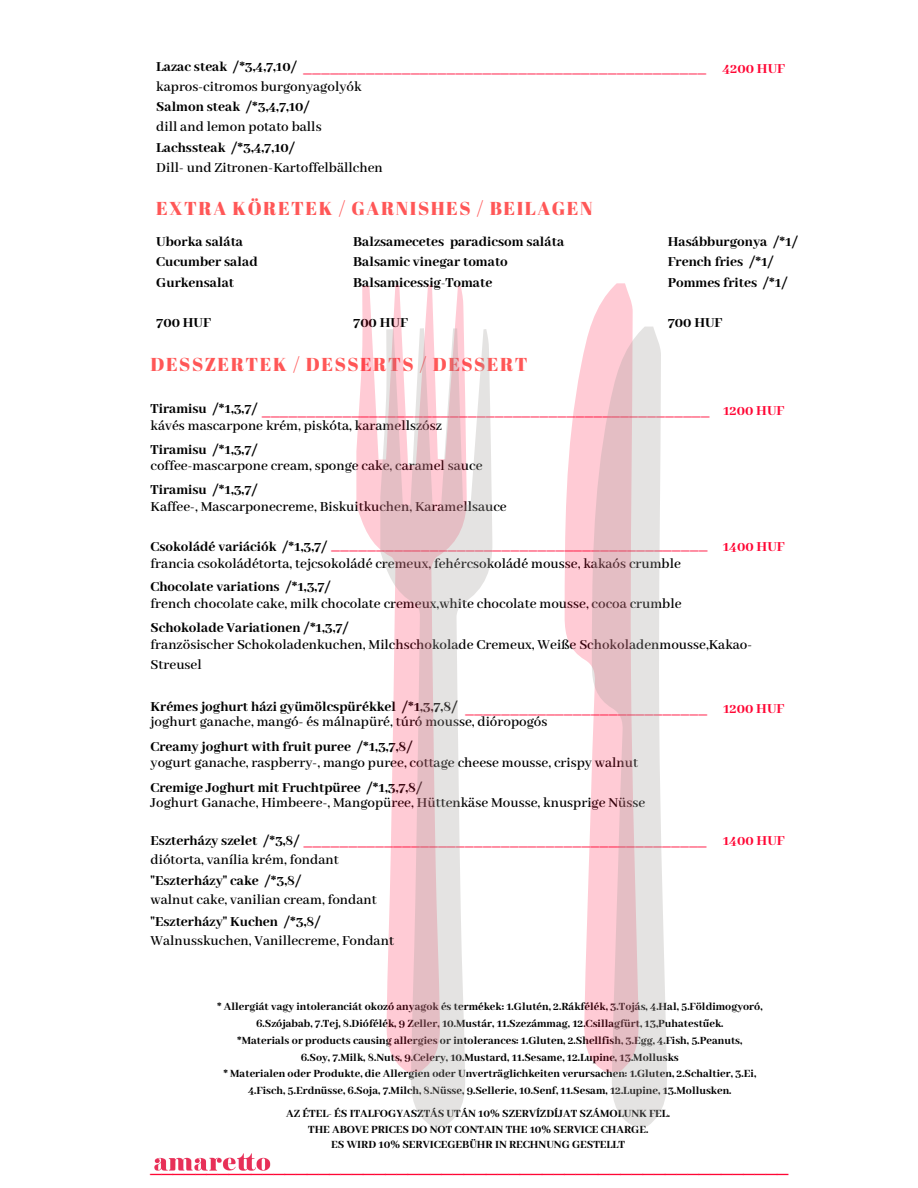
<style>
.page{position:relative;width:918px;height:1188px;background:#fff}
.page>*{position:absolute;margin:0;border:0;box-sizing:border-box;transform-origin:0 0}
.t1{font:20.1px "Arimo";color:#ff0735}
.t2{font:18.75px "Abril Fatface";letter-spacing:.08em;color:#ff5757}
.t3{font:800 18px "Abhaya Libre";color:#ff0735}
.t4{font:600 15px/20.2px "Abhaya Libre";color:#000}
.t5{font:800 15px/20.2px "Abhaya Libre";color:#000}
.t6{font:800 15px "Abhaya Libre";color:#ff0735}
.t7{font:800 12px/16.8px "Abhaya Libre";color:#000;text-align:center}
.s1{font-size:15px}
</style>
<div class="page">
<svg style="left:356px;top:285px;width:108px;height:264px"></svg>
<svg style="left:565px;top:283px;width:68px;height:777px"></svg>
<svg style="left:380px;top:328px;width:113px;height:798px"></svg>
<svg style="left:592px;top:327px;width:75px;height:799px;background:#ecd5d9"></svg>
<img style="left:154px;top:1153px;width:117px;height:18px">
<p class="t5" style="left:156px;top:57px;width:142px">Lazac steak /*3,4,7,10/</p>
<p class="t5" style="left:156px;top:98px;width:155px">Salmon steak /*3,4,7,10/</p>
<p class="t5" style="left:156px;top:138px;width:140px">Lachssteak /*3,4,7,10/</p>
<p class="t3" style="left:303px;top:57px;width:483px">_____________________________________________ <span class="s1">4200 HUF</span></p>
<p class="t4" style="left:156px;top:77px;width:207px">kapros-citromos burgonyagolyók</p>
<p class="t4" style="left:156px;top:117px;width:167px">dill and lemon potato balls</p>
<p class="t4" style="left:156px;top:158px;width:228px">Dill- und Zitronen-Kartoffelbällchen</p>
<p class="t2" style="left:156px;top:196px;width:438px">EXTRA KÖRETEK / GARNISHES / BEILAGEN</p>
<p class="t5" style="left:156px;top:232px;width:103px">Uborka saláta<br>Cucumber salad<br>Gurkensalat</p>
<p class="t5" style="left:156px;top:313px;width:56px">700 HUF</p>
<p class="t5" style="left:353px;top:232px;width:212px">Balzsamecetes paradicsom saláta<br>Balsamic vinegar tomato<br>Balsamicessig-Tomate</p>
<p class="t5" style="left:353px;top:313px;width:56px">700 HUF</p>
<p class="t5" style="left:668px;top:232px;width:132px">Hasábburgonya /*1/<br>French fries /*1/<br>Pommes frites /*1/</p>
<p class="t5" style="left:668px;top:313px;width:56px">700 HUF</p>
<p class="t2" style="left:151px;top:351px;width:379px">DESSZERTEK / DESSERTS / DESSERT</p>
<p class="t5" style="left:151px;top:399px;width:109px">Tiramisu /*1,3,7/</p>
<p class="t5" style="left:151px;top:440px;width:109px">Tiramisu /*1,3,7/</p>
<p class="t5" style="left:151px;top:480px;width:109px">Tiramisu /*1,3,7/</p>
<p class="t3" style="left:262px;top:401px;width:524px">__________________________________________________ <span class="s1">1200 HUF</span></p>
<p class="t4" style="left:151px;top:416px;width:293px">kávés mascarpone krém, piskóta, karamellszósz</p>
<p class="t4" style="left:151px;top:456px;width:334px">coffee-mascarpone cream, sponge cake, caramel sauce</p>
<p class="t4" style="left:151px;top:497px;width:358px">Kaffee-, Mascarponecreme, Biskuitkuchen, Karamellsauce</p>
<p class="t5" style="left:151px;top:537px;width:178px">Csokoládé variációk /*1,3,7/</p>
<p class="t5" style="left:151px;top:577px;width:182px">Chocolate variations /*1,3,7/</p>
<p class="t5" style="left:151px;top:618px;width:200px">Schokolade Variationen /*1,3,7/</p>
<p class="t3" style="left:331px;top:535px;width:455px">__________________________________________ <span class="s1">1400 HUF</span></p>
<p class="t4" style="left:151px;top:554px;width:532px">francia csokoládétorta, tejcsokoládé cremeux, fehércsokoládé mousse, kakaós crumble</p>
<p class="t4" style="left:151px;top:595px;width:533px">french chocolate cake, milk chocolate cremeux,white chocolate mousse, cocoa crumble</p>
<p class="t4" style="left:151px;top:635px;width:603px">französischer Schokoladenkuchen, Milchschokolade Cremeux, Weiße Schokoladenmousse,Kakao-<br>Streusel</p>
<p class="t5" style="left:151px;top:697px;width:309px">Krémes joghurt házi gyümölcspürékkel /*1,3,7,8/</p>
<p class="t5" style="left:151px;top:737px;width:264px">Creamy joghurt with fruit puree /*1,3,7,8/</p>
<p class="t5" style="left:151px;top:778px;width:274px">Cremige Joghurt mit Fruchtpüree /*1,3,7,8/</p>
<p class="t5" style="left:151px;top:831px;width:151px">Eszterházy szelet /*3,8/</p>
<p class="t5" style="left:151px;top:871px;width:152px">"Eszterházy" cake /*3,8/</p>
<p class="t5" style="left:151px;top:912px;width:172px">"Eszterházy" Kuchen /*3,8/</p>
<p class="t3" style="left:465px;top:699px;width:244px">___________________________</p>
<p class="t4" style="left:151px;top:712px;width:398px">joghurt ganache, mangó- és málnapüré, túró mousse, dióropogós</p>
<p class="t4" style="left:151px;top:753px;width:489px">yogurt ganache, raspberry-, mango puree, cottage cheese mousse, crispy walnut</p>
<p class="t4" style="left:151px;top:793px;width:496px">Joghurt Ganache, Himbeere-, Mangopüree, Hüttenkäse Mousse, knusprige Nüsse</p>
<p class="t3" style="left:304px;top:831px;width:405px">_____________________________________________</p>
<p class="t4" style="left:151px;top:850px;width:190px">diótorta, vanília krém, fondant</p>
<p class="t4" style="left:151px;top:890px;width:228px">walnut cake, vanilian cream, fondant</p>
<p class="t4" style="left:151px;top:931px;width:245px">Walnusskuchen, Vanillecreme, Fondant</p>
<p class="t6" style="left:723px;top:700px;width:63px">1200 HUF</p>
<p class="t6" style="left:723px;top:832px;width:63px">1400 HUF</p>
<p class="t7" style="left:217px;top:999px;width:547px">* Allergiát vagy intoleranciát okozó anyagok és termékek: 1.Glutén, 2.Rákfélék, 3.Tojás, 4.Hal, 5.Földimogyoró, 6.Szójabab, 7.Tej, 8.Diófélék, 9 Zeller, 10.Mustár, 11.Szezámmag, 12.Csillagfürt, 13,Puhatestűek.<br>*Materials or products causing allergies or intolerances: 1.Gluten, 2.Shellfish, 3.Egg, 4.Fish, 5.Peanuts,<br>6.Soy, 7.Milk, 8.Nuts, 9.Celery, 10.Mustard, 11.Sesame, 12.Lupine, 13.Mollusks<br>* Materialen oder Produkte, die Allergien oder Unverträglichkeiten verursachen: 1.Gluten, 2.Schaltier, 3.Ei, 4.Fisch, 5.Erdnüsse, 6.Soja, 7.Milch, 8.Nüsse, 9.Sellerie, 10.Senf, 11.Sesam, 12.Lupine, 13.Mollusken.</p>
<p class="t7" style="left:286px;top:1106px;width:385px;line-height:15.8px">AZ ÉTEL- ÉS ITALFOGYASZTÁS UTÁN 10% SZERVÍZDÍJAT SZÁMOLUNK FEL.<br>THE ABOVE PRICES DO NOT CONTAIN THE 10% SERVICE CHARGE.<br>ES WIRD 10% SERVICEGEBÜHR IN RECHNUNG GESTELLT</p>
<h1 class="t1" style="left:151px;top:1153px;width:639px">_________________________________________________________</h1>
</div>
